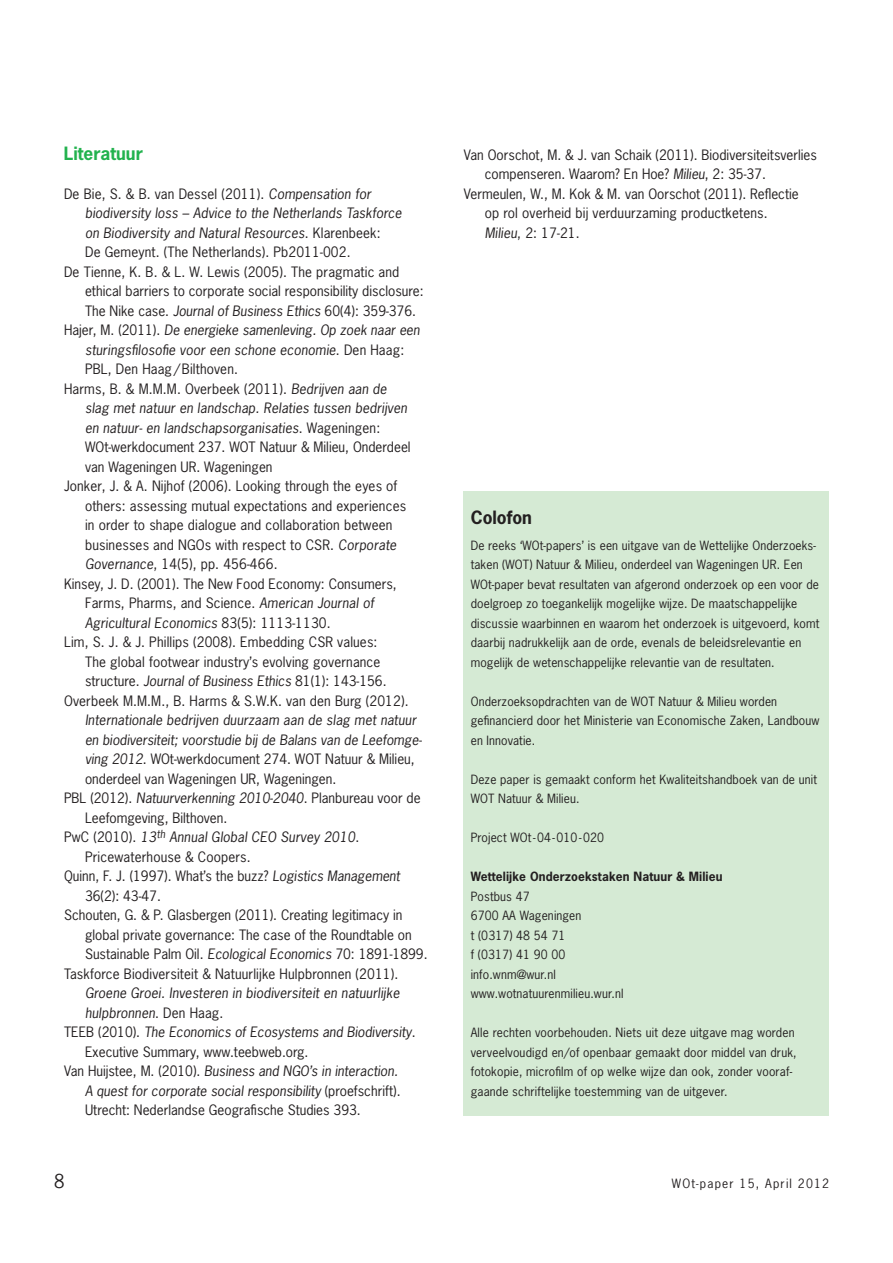
<style>
.page{position:relative;width:893px;height:1263px;background:#fff}
.page>*{position:absolute;margin:0;border:0;box-sizing:border-box;transform-origin:0 0}
.t1{font:18px "News Gothic";color:#231f20}
.t2{font:700 17.25px "News Gothic Std";color:#22b24e}
.t3{font:700 17.25px "News Gothic Std";color:#231f20}
.t4{font:13.5px "News Gothic Std";color:#231f20}
.t5{font:italic 13.5px "News Gothic Std";letter-spacing:.01em;color:#231f20}
.t6{font:12px/19.5px "News Gothic Std";letter-spacing:.01em;color:#231f20}
.t7{font:700 12px "News Gothic Std";letter-spacing:.01em;color:#231f20}
.t8{font:12px "News Gothic";letter-spacing:.1em;color:#231f20}
.s1{font-style:italic}
.s2{font-style:normal}
</style>
<div class="page">
<div style="left:463px;top:490px;width:366px;height:625px;background:#d5ead4"></div>
<p class="t2" style="left:64px;top:142px;width:81px">Literatuur</p>
<p class="t4" style="left:64px;top:185px;width:309px">De Bie, S. &amp; B. van Dessel (2011). <span class="s1">Compensation for</span></p>
<p class="t5" style="left:85px;top:205px;width:318px">biodiversity loss – Advice to the Netherlands Taskforce</p>
<p class="t5" style="left:85px;top:224px;width:297px">on Biodiversity and Natural Resources<span class="s2">. Klarenbeek:</span></p>
<p class="t4" style="left:85px;top:244px;width:267px">De Gemeynt. (The Netherlands). Pb2011-002.</p>
<p class="t4" style="left:64px;top:263px;width:337px">De Tienne, K. B. &amp; L. W. Lewis (2005). The pragmatic and</p>
<p class="t4" style="left:85px;top:283px;width:340px">ethical barriers to corporate social responsibility disclosure:</p>
<p class="t4" style="left:85px;top:302px;width:333px">The Nike case. <span class="s1">Journal of Business Ethics</span> 60(4): 359-376.</p>
<p class="t5" style="left:64px;top:322px;width:357px"><span class="s2">Hajer, M. (2011).</span> De energieke samenleving. Op zoek naar een</p>
<p class="t5" style="left:85px;top:341px;width:321px">sturingsfilosofie voor een schone economie<span class="s2">. Den Haag:</span></p>
<p class="t4" style="left:85px;top:360px;width:154px">PBL, Den Haag / Bilthoven.</p>
<p class="t4" style="left:64px;top:380px;width:324px">Harms, B. &amp; M.M.M. Overbeek (2011). <span class="s1">Bedrijven aan de</span></p>
<p class="t5" style="left:85px;top:399px;width:324px">slag met natuur en landschap. Relaties tussen bedrijven</p>
<p class="t5" style="left:85px;top:419px;width:297px">en natuur- en landschapsorganisaties<span class="s2">. Wageningen:</span></p>
<p class="t4" style="left:85px;top:438px;width:327px">WOt-werkdocument 237. WOT Natuur &amp; Milieu, Onderdeel</p>
<p class="t4" style="left:85px;top:458px;width:189px">van Wageningen UR. Wageningen</p>
<p class="t4" style="left:64px;top:477px;width:335px">Jonker, J. &amp; A. Nijhof (2006). Looking through the eyes of</p>
<p class="t4" style="left:85px;top:497px;width:323px">others: assessing mutual expectations and experiences</p>
<p class="t4" style="left:85px;top:516px;width:309px">in order to shape dialogue and collaboration between</p>
<p class="t4" style="left:85px;top:536px;width:313px">businesses and NGOs with respect to CSR. <span class="s1">Corporate</span></p>
<p class="t4" style="left:85px;top:555px;width:194px"><span class="s1">Governance</span>, 14(5), pp. 456-466.</p>
<p class="t4" style="left:64px;top:575px;width:334px">Kinsey, J. D. (2001). The New Food Economy: Consumers,</p>
<p class="t4" style="left:85px;top:594px;width:290px">Farms, Pharms, and Science. <span class="s1">American Journal of</span></p>
<p class="t5" style="left:85px;top:614px;width:247px">Agricultural Economics <span class="s2">83(5): 1113-1130.</span></p>
<p class="t4" style="left:64px;top:633px;width:315px">Lim, S. J. &amp; J. Phillips (2008). Embedding CSR values:</p>
<p class="t4" style="left:85px;top:653px;width:297px">The global footwear industry’s evolving governance</p>
<p class="t4" style="left:85px;top:672px;width:303px">structure. <span class="s1">Journal of Business Ethics</span> 81(1): 143-156.</p>
<p class="t4" style="left:64px;top:692px;width:346px">Overbeek M.M.M., B. Harms &amp; S.W.K. van den Burg (2012).</p>
<p class="t5" style="left:85px;top:711px;width:333px">Internationale bedrijven duurzaam aan de slag met natuur</p>
<p class="t5" style="left:85px;top:731px;width:338px">en biodiversiteit; voorstudie bij de Balans van de Leefomge-</p>
<p class="t4" style="left:85px;top:750px;width:331px"><span class="s1">ving 2012</span>. WOt-werkdocument 274. WOT Natuur &amp; Milieu,</p>
<p class="t4" style="left:85px;top:770px;width:253px">onderdeel van Wageningen UR, Wageningen.</p>
<p class="t4" style="left:64px;top:789px;width:358px">PBL (2012). <span class="s1">Natuurverkenning 2010-2040</span>. Planbureau voor de</p>
<p class="t4" style="left:85px;top:809px;width:144px">Leefomgeving, Bilthoven.</p>
<p class="t5" style="left:64px;top:829px;width:297px"><span class="s2">PwC (2010).</span> 13<sup>th</sup> Annual Global CEO Survey 2010<span class="s2">.</span></p>
<p class="t4" style="left:85px;top:848px;width:167px">Pricewaterhouse &amp; Coopers.</p>
<p class="t4" style="left:64px;top:868px;width:337px">Quinn, F. J. (1997). What’s the buzz? <span class="s1">Logistics Management</span></p>
<p class="t4" style="left:85px;top:887px;width:77px">36(2): 43-47.</p>
<p class="t4" style="left:64px;top:907px;width:340px">Schouten, G. &amp; P. Glasbergen (2011). Creating legitimacy in</p>
<p class="t4" style="left:85px;top:926px;width:328px">global private governance: The case of the Roundtable on</p>
<p class="t4" style="left:85px;top:946px;width:344px">Sustainable Palm Oil. <span class="s1">Ecological Economics</span> 70: 1891-1899.</p>
<p class="t4" style="left:64px;top:965px;width:336px">Taskforce Biodiversiteit &amp; Natuurlijke Hulpbronnen (2011).</p>
<p class="t5" style="left:85px;top:984px;width:316px">Groene Groei. Investeren in biodiversiteit en natuurlijke</p>
<p class="t5" style="left:85px;top:1004px;width:140px">hulpbronnen<span class="s2">. Den Haag.</span></p>
<p class="t5" style="left:64px;top:1023px;width:353px"><span class="s2">TEEB (2010).</span> The Economics of Ecosystems and Biodiversity<span class="s2">.</span></p>
<p class="t4" style="left:85px;top:1043px;width:225px">Executive Summary, www.teebweb.org.</p>
<p class="t5" style="left:64px;top:1062px;width:335px"><span class="s2">Van Huijstee, M. (2010).</span> Business and NGO’s in interaction.</p>
<p class="t5" style="left:85px;top:1082px;width:317px">A quest for corporate social responsibility <span class="s2">(proefschrift).</span></p>
<p class="t4" style="left:85px;top:1101px;width:277px">Utrecht: Nederlandse Geografische Studies 393.</p>
<h1 class="t1" style="left:54px;top:1170px;width:12px">8</h1>
<p class="t4" style="left:464px;top:146px;width:355px">Van Oorschot, M. &amp; J. van Schaik (2011). Biodiversiteitsverlies</p>
<p class="t4" style="left:485px;top:165px;width:283px">compenseren. Waarom? En Hoe? <span class="s1">Milieu</span>, 2: 35-37.</p>
<p class="t4" style="left:464px;top:185px;width:337px">Vermeulen, W., M. Kok &amp; M. van Oorschot (2011). Reflectie</p>
<p class="t4" style="left:485px;top:204px;width:284px">op rol overheid bij verduurzaming productketens.</p>
<p class="t4" style="left:485px;top:224px;width:96px"><span class="s1">Milieu</span>, 2: 17-21.</p>
<p class="t3" style="left:471px;top:506px;width:63px">Colofon</p>
<p class="t6" style="left:471px;top:535px;width:350px">De reeks ‘WOt-papers’ is een uitgave van de Wettelijke Onderzoeks&shy;taken (WOT) Natuur &amp; Milieu, onderdeel van Wageningen UR. Een WOt-paper bevat resultaten van afgerond onderzoek op een voor de doelgroep zo toegankelijk mogelijke wijze. De maatschappelijke discussie waarbinnen en waarom het onderzoek is uitgevoerd, komt daarbij nadrukkelijk aan de orde, evenals de beleidsrelevantie en mogelijk de wetenschappelijke relevantie van de resultaten.</p>
<p class="t6" style="left:471px;top:691px;width:350px">Onderzoeksopdrachten van de WOT Natuur &amp; Milieu worden gefinancierd door het Ministerie van Economische Zaken, Landbouw en Innovatie.</p>
<p class="t6" style="left:471px;top:769px;width:348px">Deze paper is gemaakt conform het Kwaliteitshandboek van de unit<br>WOT Natuur &amp; Milieu.</p>
<p class="t6" style="left:471px;top:828px;width:135px">Project WOt - 04 - 010 - 020</p>
<p class="t7" style="left:471px;top:869px;width:253px">Wettelijke Onderzoekstaken Natuur &amp; Milieu</p>
<p class="t6" style="left:471px;top:886px;width:154px">Postbus 47<br>6700 AA Wageningen<br>t (0317) 48 54 71<br>f (0317) 41 90 00 info.wnm@wur.nl www.wotnatuurenmilieu.wur.nl</p>
<p class="t6" style="left:471px;top:1023px;width:327px">Alle rechten voorbehouden. Niets uit deze uitgave mag worden verveelvoudigd en/of openbaar gemaakt door middel van druk, fotokopie, microfilm of op welke wijze dan ook, zonder vooraf&shy;gaande schriftelijke toestemming van de uitgever.</p>
<p class="t8" style="left:672px;top:1176px;width:159px">WOt-paper 15, April 2012</p>
</div>
